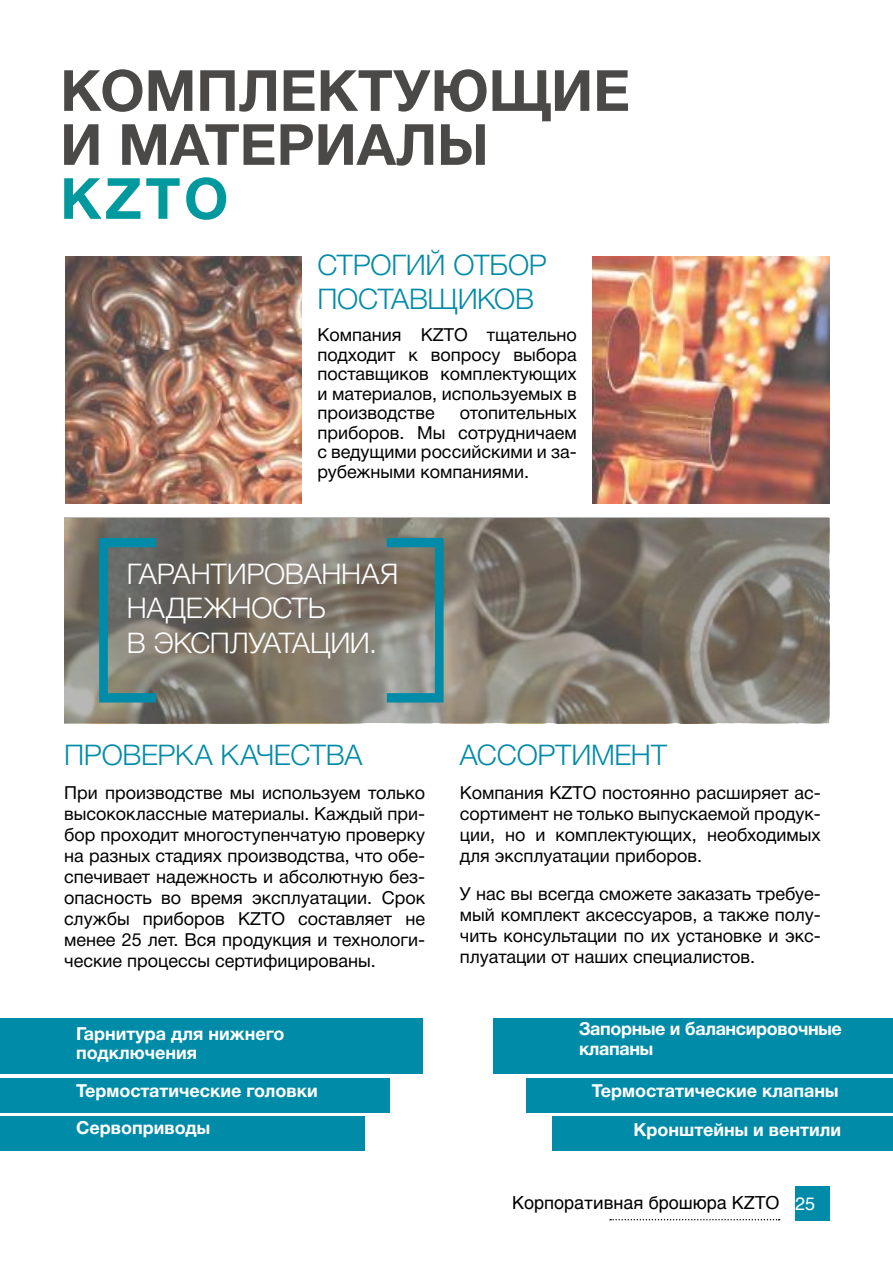
<style>
.page{position:relative;width:893px;height:1263px;background:#fff}
.page>*{position:absolute;margin:0;border:0;box-sizing:border-box;transform-origin:0 0}
.t1{font:700 57px/54px "Helvetica Neue Cyr";color:#4a4948}
.t2{font:700 57px "Helvetica Neue Cyr";color:#009a9e}
.t3{font:300 28.5px/34.2px "Helvetica Neue Cyr";letter-spacing:-.015em;color:#008ba8}
.t4{font:300 28.5px/34.2px "Helvetica Neue Cyr";letter-spacing:-.01em;color:#fff}
.t5{font:18px/21px "Helvetica Neue Cyr";color:#000;text-align:justify}
.t6{font:700 18px/37.2px "Helvetica Neue Cyr";color:#fff}
.t7{font:700 18px/19.5px "Helvetica Neue Cyr";letter-spacing:-.02em;color:#fff}
.t8{font:18px "Helvetica";color:#000}
.s1{color:#fff}
</style>
<div class="page">
<img style="left:65px;top:257px;width:236px;height:246px">
<img style="left:592px;top:257px;width:237px;height:246px">
<svg style="left:64px;top:517px;width:765px;height:206px;background:#817a6f"></svg>
<div style="left:553px;top:1117px;width:340px;height:34px;background:#008ba8"></div>
<div style="left:0;top:1078px;width:389px;height:34px;background:#008ba8"></div>
<div style="left:0;top:1117px;width:365px;height:34px;background:#008ba8"></div>
<div style="left:526px;top:1078px;width:367px;height:34px;background:#008ba8"></div>
<div style="left:494px;top:1018px;width:399px;height:56px;background:#008ba8"></div>
<div style="left:0;top:1018px;width:422px;height:56px;background:#008ba8"></div>
<div style="left:795px;top:1186px;width:34px;height:34px;background:#008ba8"></div>
<svg style="left:610px;top:1219px;width:170px;height:1px"></svg>
<svg style="left:99px;top:538px;width:345px;height:164px;background:#737971"></svg>
<h1 class="t1" style="left:60px;top:63px;width:571px">КОМПЛЕКТУЮЩИЕ<br>И МАТЕРИАЛЫ</h1>
<h1 class="t2" style="left:60px;top:167px;width:170px">KZTO</h1>
<h2 class="t3" style="left:317px;top:248px;width:231px">СТРОГИЙ ОТБОР<br>ПОСТАВЩИКОВ</h2>
<p class="t5" style="left:317px;top:327px;width:261px;line-height:19.5px">Компания KZTO тщательно подходит к вопросу выбора поставщиков комплектующих и материалов, используемых в производстве</p>
<p class="t5" style="left:317px;top:405px;width:261px;line-height:19.5px;text-indent:142px">отопительных приборов. Мы сотрудничаем с ведущими российскими и за&shy;рубежными компаниями.</p>
<h2 class="t4" style="left:127px;top:557px;width:273px">ГАРАНТИРОВАННАЯ<br>НАДЕЖНОСТЬ<br>В ЭКСПЛУАТАЦИИ.</h2>
<h2 class="t3" style="left:64px;top:738px;width:300px">ПРОВЕРКА КАЧЕСТВА</h2>
<p class="t5" style="left:64px;top:784px;width:362px">При производстве мы используем только высококлассные материалы. Каждый при&shy;бор проходит многоступенчатую проверку на разных стадиях производства, что обе&shy;спечивает надежность и абсолютную без&shy;опасность во время эксплуатации. Срок службы приборов KZTO составляет не менее 25 лет. Вся продукция и технологи&shy;ческие процессы сертифицированы.</p>
<p class="t6" style="left:76px;top:1023px;width:210px;line-height:19.5px">Гарнитура для нижнего подключения</p>
<h2 class="t3" style="left:460px;top:738px;width:209px">АССОРТИМЕНТ</h2>
<p class="t5" style="left:460px;top:784px;width:362px">Компания KZTO постоянно расширяет ас&shy;сортимент не только выпускаемой продук&shy;ции, но и комплектующих, необходимых для эксплуатации приборов.</p>
<p class="t5" style="left:460px;top:885px;width:362px">У нас вы всегда сможете заказать требуе&shy;мый комплект аксессуаров, а также полу&shy;чить консультации по их установке и экс&shy;плуатации от наших специалистов.</p>
<p class="t7" style="left:579px;top:1019px;width:264px">Запорные и балансировочные клапаны</p>
<p class="t6" style="left:76px;top:1072px;width:243px">Термостатические головки<br>Сервоприводы</p>
<p class="t6" style="left:592px;top:1072px;width:248px">Термостатические клапаны</p>
<p class="t6" style="left:634px;top:1110px;width:209px">Кронштейны и вентили</p>
<p class="t8" style="left:512px;top:1189px;width:304px">Корпоративная брошюра KZTO <span class="s1">25</span></p>
</div>
